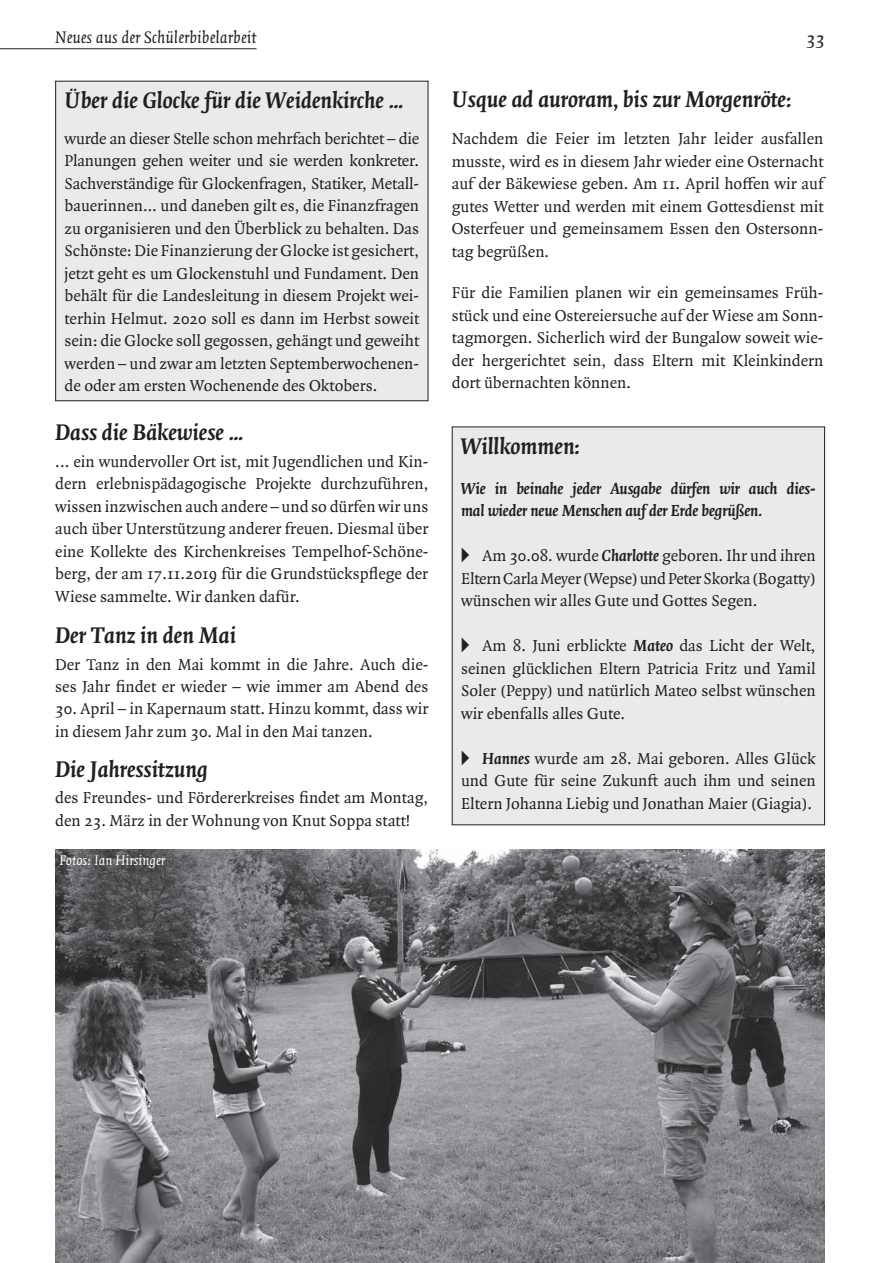
<style>
.page{position:relative;width:893px;height:1263px;background:#fff}
.page>*{position:absolute;margin:0;border:0;box-sizing:border-box;transform-origin:0 0}
.t1{font:italic 700 24px "Quadraat OT";color:#231f20}
.t2{font:18.75px "Quadraat OT";color:#231f20}
.t3{font:italic 18px "Quadraat OT";color:#231f20}
.t4{font:16.95px/22.5px "Quadraat OT";color:#231f20;text-align:justify}
.t5{font:italic 700 16.95px/22.5px "Quadraat OT";letter-spacing:-.01em;color:#231f20}
.t6{font:italic 15px "Quadraat OT";color:#fff}
.s1{font-weight:700;font-style:italic}
</style>
<div class="page">
<div style="left:56px;top:81px;width:372px;height:320px;background:#e9eaeb"></div>
<div style="left:55px;top:81px;width:373px;height:320px;border:1px solid #231f20"></div>
<div style="left:452px;top:427px;width:373px;height:398px;background:#e9eaeb"></div>
<hr style="left:0;top:48px;width:257px;height:1px;background:#231f20">
<img style="left:55px;top:849px;width:770px;height:414px">
<p class="t3" style="left:55px;top:28px;width:203px">Neues aus der Schülerbibelarbeit</p>
<h1 class="t1" style="left:65px;top:88px;width:340px">Über die Glocke für die Weidenkirche ...</h1>
<p class="t4" style="left:65px;top:127px;width:356px">wurde an dieser Stelle schon mehrfach berichtet – die Planungen gehen weiter und sie werden konkreter.<br>Sachverständige für Glockenfragen, Statiker, Metall&shy;bauerinnen… und daneben gilt es, die Finanzfragen zu organisieren und den Überblick zu behalten. Das Schönste: Die Finanzierung der Glocke ist gesichert, jetzt geht es um Glockenstuhl und Fundament. Den behält für die Landesleitung in diesem Projekt wei&shy;terhin Helmut. 2020 soll es dann im Herbst soweit sein: die Glocke soll gegossen, gehängt und geweiht werden – und zwar am letzten Septemberwochenen&shy;de oder am ersten Wochenende des Oktobers.</p>
<h1 class="t1" style="left:55px;top:420px;width:189px">Dass die Bäkewiese ...</h1>
<p class="t4" style="left:55px;top:450px;width:375px">... ein wundervoller Ort ist, mit Jugendlichen und Kin&shy;dern erlebnispädagogische Projekte durchzuführen, wissen inzwischen auch andere – und so dürfen wir uns auch über Unterstützung anderer freuen. Diesmal über eine Kollekte des Kirchenkreises Tempelhof-Schöne&shy;berg, der am 17.11.2019 für die Grundstückspflege der Wiese sammelte. Wir danken dafür.</p>
<h1 class="t1" style="left:55px;top:622px;width:182px">Der Tanz in den Mai</h1>
<p class="t4" style="left:55px;top:653px;width:375px">Der Tanz in den Mai kommt in die Jahre. Auch die&shy;ses Jahr findet er wieder – wie immer am Abend des</p>
<p class="t4" style="left:55px;top:698px;width:375px">30. April – in Kapernaum statt. Hinzu kommt, dass wir in diesem Jahr zum 30. Mal in den Mai tanzen.</p>
<h1 class="t1" style="left:55px;top:756px;width:154px">Die Jahressitzung</h1>
<p class="t4" style="left:55px;top:787px;width:375px">des Freundes- und Fördererkreises findet am Montag, den 23. März in der Wohnung von Knut Soppa statt!</p>
<p class="t6" style="left:60px;top:853px;width:107px">Fotos: Ian Hirsinger</p>
<p class="t2" style="left:806px;top:28px;width:20px">33</p>
<h1 class="t1" style="left:452px;top:86px;width:341px">Usque ad auroram, bis zur Morgenröte:</h1>
<p class="t4" style="left:452px;top:128px;width:373px">Nachdem die Feier im letzten Jahr leider ausfallen musste, wird es in diesem Jahr wieder eine Osternacht auf der Bäkewiese geben. Am 11. April hoffen wir auf gutes Wetter und werden mit einem Gottesdienst mit Osterfeuer und gemeinsamem Essen den Ostersonn&shy;tag begrüßen.</p>
<p class="t4" style="left:452px;top:282px;width:373px">Für die Familien planen wir ein gemeinsames Früh&shy;stück und eine Ostereiersuche auf der Wiese am Sonn&shy;tagmorgen. Sicherlich wird der Bungalow soweit wie&shy;der hergerichtet sein, dass Eltern mit Kleinkindern dort übernachten können.</p>
<h1 class="t1" style="left:461px;top:433px;width:120px">Willkommen:</h1>
<p class="t5" style="left:461px;top:477px;width:356px">Wie in beinahe jeder Ausgabe dürfen wir auch dies&shy;mal wieder neue Menschen auf der Erde begrüßen.</p>
<p class="t4" style="left:461px;top:545px;width:356px;text-indent:21px">Am 30.08. wurde <span class="s1">Charlotte</span> geboren. Ihr und ihren Eltern Carla Meyer (Wepse) und Peter Skorka (Bogatty) wünschen wir alles Gute und Gottes Segen.</p>
<p class="t4" style="left:461px;top:635px;width:356px;text-indent:21px">Am 8. Juni erblickte <span class="s1">Mateo</span> das Licht der Welt, seinen glücklichen Eltern Patricia Fritz und Yamil Soler (Peppy) und natürlich Mateo selbst wünschen wir ebenfalls alles Gute.</p>
<p class="t4" style="left:461px;top:747px;width:356px;text-indent:21px"><span class="s1">Hannes</span> wurde am 28. Mai geboren. Alles Glück und Gute für seine Zukunft auch ihm und seinen Eltern Johanna Liebig und Jonathan Maier (Giagia).</p>
</div>
